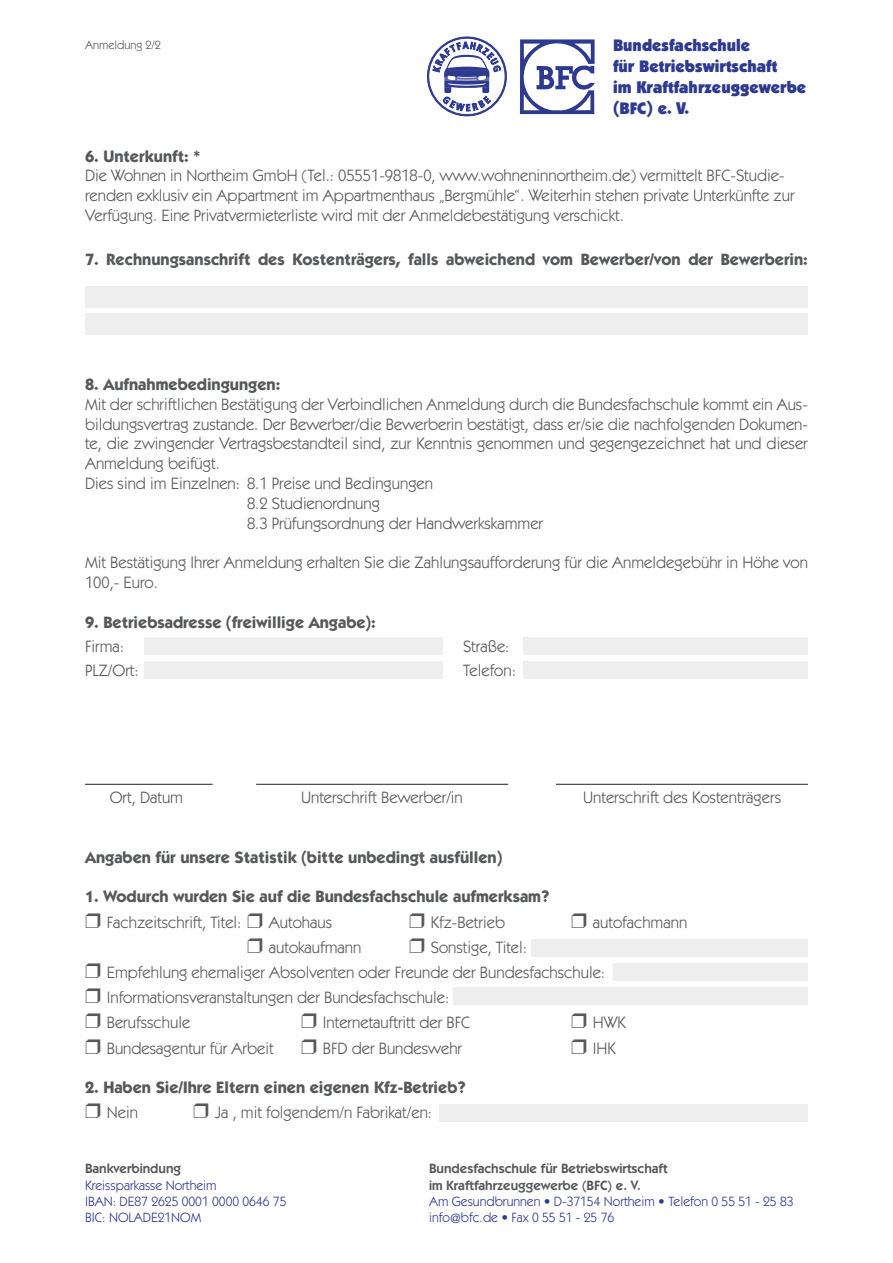
<style>
.page{position:relative;width:893px;height:1263px;background:#fff}
.page>*{position:absolute;margin:0;border:0;box-sizing:border-box;transform-origin:0 0}
.t1{font:900 16.8px/21px "Itc Kabel";color:#2e3a8f}
.t2{font:16.5px/19.8px "Itc Kabel";color:#57585a}
.t3{font:700 16.5px "Itc Kabel";color:#57585a}
.t4{font:13.5px/16.2px "Itc Kabel";color:#2e3a8f}
.t5{font:600 13.5px/16.2px "Itc Kabel";color:#57585a}
.t6{font:12px "Itc Kabel";color:#57585a}
</style>
<div class="page">
<svg style="left:427px;top:37px;width:79px;height:79px"></svg>
<svg style="left:520px;top:39px;width:75px;height:75px"></svg>
<div style="left:85px;top:286px;width:723px;height:21px;background:#eeeeef"></div>
<div style="left:145px;top:638px;width:298px;height:17px;background:#eeeeef"></div>
<div style="left:523px;top:638px;width:285px;height:17px;background:#eeeeef"></div>
<div style="left:523px;top:661px;width:285px;height:17px;background:#eeeeef"></div>
<div style="left:145px;top:661px;width:298px;height:17px;background:#eeeeef"></div>
<hr style="left:85px;top:784px;width:128px;height:1px;background:#231f20">
<hr style="left:256px;top:784px;width:252px;height:1px;background:#231f20">
<hr style="left:556px;top:784px;width:252px;height:1px;background:#231f20">
<div style="left:531px;top:939px;width:277px;height:17px;background:#eeeeef"></div>
<div style="left:439px;top:1104px;width:369px;height:17px;background:#eeeeef"></div>
<div style="left:85px;top:314px;width:723px;height:21px;background:#eeeeef"></div>
<div style="left:613px;top:963px;width:195px;height:17px;background:#eeeeef"></div>
<div style="left:454px;top:988px;width:354px;height:17px;background:#eeeeef"></div>
<p class="t6" style="left:85px;top:38px;width:77px">Anmeldung 2/2</p>
<p class="t1" style="left:613px;top:34px;width:195px">Bundesfachschule<br>für Betriebswirtschaft<br>im Kraftfahrzeuggewerbe (BFC) e. V.</p>
<p class="t3" style="left:85px;top:146px;width:117px">6. Unterkunft: *</p>
<p class="t2" style="left:85px;top:166px;width:711px">Die Wohnen in Northeim GmbH (Tel.: 05551-9818-0, www.wohneninnortheim.de) vermittelt BFC-Studie&shy;renden exklusiv ein Appartment im Appartmenthaus „Bergmühle“. Weiterhin stehen private Unterkünfte zur<br>Verfügung. Eine Privatvermieterliste wird mit der Anmeldebestätigung verschickt.</p>
<p class="t3" style="left:85px;top:249px;width:724px">7. Rechnungsanschrift des Kostenträgers, falls abweichend vom Bewerber/von der Bewerberin:</p>
<p class="t3" style="left:85px;top:374px;width:197px">8. Aufnahmebedingungen:</p>
<p class="t2" style="left:85px;top:394px;width:724px">Mit der schriftlichen Bestätigung der Verbindlichen Anmeldung durch die Bundesfachschule kommt ein Aus-</p>
<p class="t2" style="left:85px;top:414px;width:724px">bildungsvertrag zustande. Der Bewerber/die Bewerberin bestätigt, dass er/sie die nachfolgenden Dokumen-</p>
<p class="t2" style="left:85px;top:433px;width:724px">te, die zwingender Vertragsbestandteil sind, zur Kenntnis genommen und gegengezeichnet hat und dieser</p>
<p class="t2" style="left:85px;top:453px;width:136px">Anmeldung beifügt.</p>
<p class="t2" style="left:85px;top:473px;width:350px">Dies sind im Einzelnen: 8.1 Preise und Bedingungen</p>
<p class="t2" style="left:247px;top:493px;width:134px">8.2 Studienordnung</p>
<p class="t2" style="left:247px;top:513px;width:298px">8.3 Prüfungsordnung der Handwerkskammer</p>
<p class="t2" style="left:85px;top:552px;width:724px">Mit Bestätigung Ihrer Anmeldung erhalten Sie die Zahlungsaufforderung für die Anmeldegebühr in Höhe von<br>100,- Euro.</p>
<p class="t3" style="left:85px;top:612px;width:292px">9. Betriebsadresse (freiwillige Angabe):</p>
<p class="t2" style="left:85px;top:636px;width:40px">Firma:</p>
<p class="t2" style="left:463px;top:636px;width:48px">Straße:</p>
<p class="t2" style="left:85px;top:660px;width:55px">PLZ/Ort:</p>
<p class="t2" style="left:463px;top:660px;width:54px">Telefon:</p>
<p class="t2" style="left:110px;top:787px;width:75px">Ort, Datum</p>
<p class="t2" style="left:301px;top:787px;width:163px">Unterschrift Bewerber/in</p>
<p class="t2" style="left:583px;top:787px;width:200px">Unterschrift des Kostenträgers</p>
<p class="t3" style="left:85px;top:847px;width:419px">Angaben für unsere Statistik (bitte unbedingt ausfüllen)</p>
<p class="t3" style="left:85px;top:887px;width:466px">1. Wodurch wurden Sie auf die Bundesfachschule aufmerksam?</p>
<p class="t2" style="left:107px;top:912px;width:136px">Fachzeitschrift, Titel:</p>
<p class="t2" style="left:269px;top:912px;width:65px">Autohaus</p>
<p class="t2" style="left:431px;top:912px;width:76px">Kfz-Betrieb</p>
<p class="t2" style="left:593px;top:912px;width:96px">autofachmann</p>
<p class="t2" style="left:269px;top:937px;width:94px">autokaufmann</p>
<p class="t2" style="left:107px;top:934px;width:500px;line-height:25.2px;text-indent:324px">Sonstige, Titel:<br>Empfehlung ehemaliger Absolventen oder Freunde der Bundesfachschule:<br>Informationsveranstaltungen der Bundesfachschule:<br>Berufsschule</p>
<p class="t2" style="left:323px;top:1012px;width:149px">Internetauftritt der BFC</p>
<p class="t2" style="left:593px;top:1012px;width:34px">HWK</p>
<p class="t2" style="left:107px;top:1038px;width:168px">Bundesagentur für Arbeit</p>
<p class="t2" style="left:323px;top:1038px;width:141px">BFD der Bundeswehr</p>
<p class="t2" style="left:593px;top:1038px;width:24px">IHK</p>
<p class="t3" style="left:85px;top:1077px;width:382px">2. Haben Sie/Ihre Eltern einen eigenen Kfz-Betrieb?</p>
<p class="t2" style="left:107px;top:1102px;width:33px">Nein</p>
<p class="t2" style="left:215px;top:1102px;width:219px">Ja , mit folgendem/n Fabrikat/en:</p>
<p class="t5" style="left:85px;top:1160px;width:98px">Bankverbindung</p>
<p class="t4" style="left:85px;top:1177px;width:203px">Kreissparkasse Northeim<br>IBAN: DE87 2625 0001 0000 0646 75<br>BIC: NOLADE21NOM</p>
<p class="t5" style="left:429px;top:1160px;width:240px">Bundesfachschule für Betriebswirtschaft im Kraftfahrzeuggewerbe (BFC) e. V.</p>
<p class="t4" style="left:429px;top:1193px;width:366px">Am Gesundbrunnen • D-37154 Northeim • Telefon 0 55 51 - 25 83 info@bfc.de • Fax 0 55 51 - 25 76</p>
</div>
